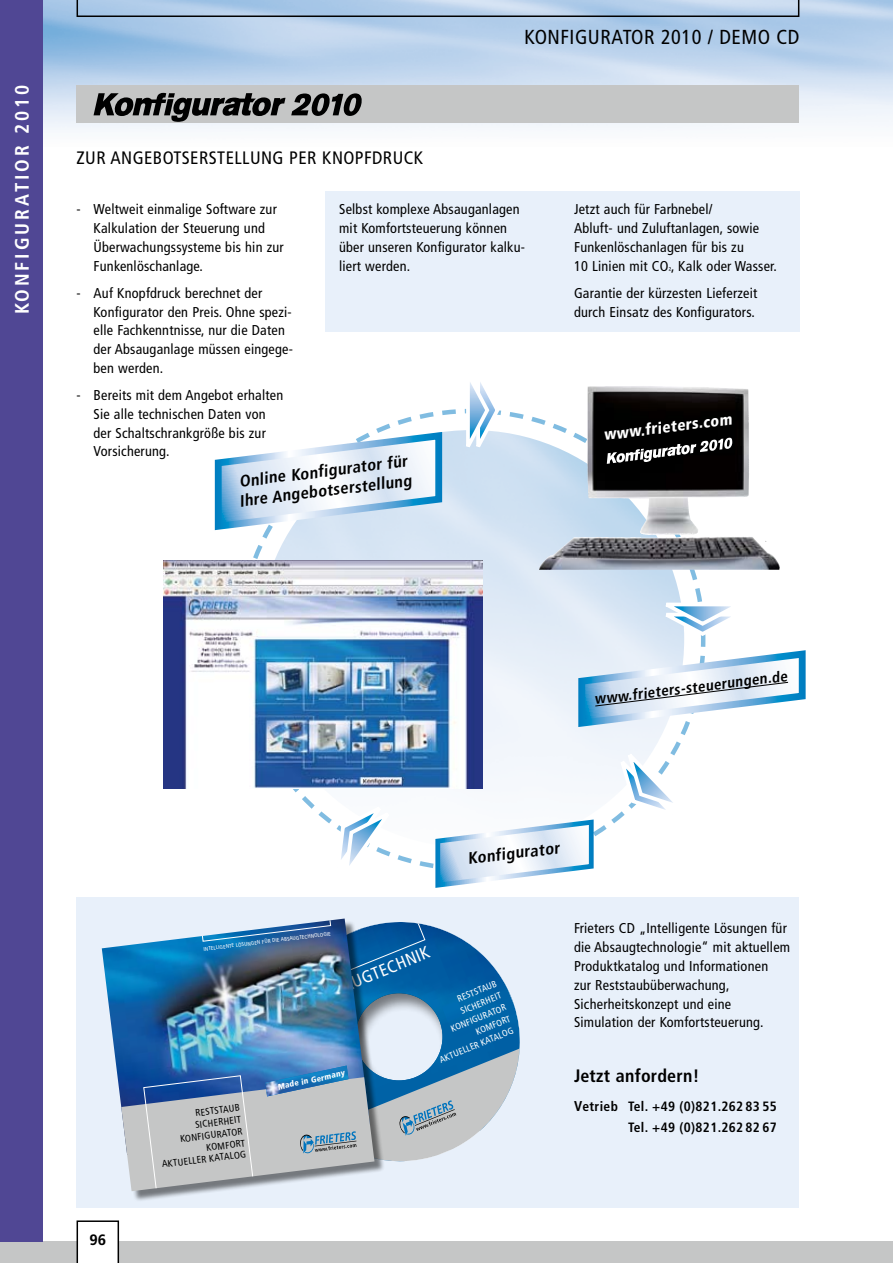
<style>
.page{position:relative;width:893px;height:1263px;background:#fff}
.page>*{position:absolute;margin:0;border:0;box-sizing:border-box;transform-origin:0 0}
.t1{font:condensed 20.25px "Frutiger";letter-spacing:.025em;color:#000}
.t2{font:700 condensed 19.5px "Frutiger";letter-spacing:.15em;color:#fff}
.t3{font:condensed 18px "Frutiger";letter-spacing:.025em;color:#000}
.t4{font:700 condensed 18px "Frutiger";letter-spacing:.015em;color:#000}
.t5{font:condensed 17.25px "Frutiger";color:#fff}
.t6{font:700 condensed 16.5px/19.5px "Frutiger";color:#000}
.t7{font:900 condensed 15.75px "Frutiger";color:#fff}
.t8{font:700 condensed 15px "Frutiger";color:#000}
.t9{font:700 15px "Frutiger";color:#000}
.t10{font:condensed 14.25px/18.8px "Frutiger";letter-spacing:.015em;color:#000}
.t11{font:700 condensed 13.5px/21px "Frutiger";letter-spacing:.025em;color:#000;text-align:right}
.t12{font:condensed 9.75px/12px "Frutiger";color:#000;text-align:right}
.t13{font:condensed 9.15px/12.5px "Frutiger";color:#fff;text-align:right}
.t14{font:900 condensed 8.25px "Frutiger";color:#fff}
.t15{font:condensed 5.4px "Frutiger";color:#fff}
.s1{font-size:14.25px}
</style>
<div class="page">
<img style="left:43px;top:0;width:850px;height:130px">
<div style="left:0;top:1242px;width:893px;height:21px;background:#c5c6c6"></div>
<svg style="left:77px;top:0;width:722px;height:17px;background:#a3bbd5"></svg>
<svg style="left:77px;top:1220px;width:42px;height:43px"></svg>
<div style="left:0;top:0;width:43px;height:1242px;background:#504794"></div>
<div style="left:77px;top:85px;width:722px;height:38px;background:#c5c6c6"></div>
<svg style="left:291px;top:93px;width:71px;height:23px"></svg>
<svg style="left:94px;top:93px;width:191px;height:29px"></svg>
<div style="left:325px;top:191px;width:474px;height:141px;background:#e8f0fa"></div>
<svg style="left:253px;top:409px;width:454px;height:459px"></svg>
<img style="left:259px;top:430px;width:425px;height:418px">
<img style="left:164px;top:560px;width:318px;height:228px">
<svg style="left:214px;top:428px;width:232px;height:106px"></svg>
<svg style="left:463px;top:382px;width:39px;height:70px"></svg>
<img style="left:587px;top:386px;width:162px;height:149px">
<svg style="left:607px;top:437px;width:125px;height:27px;background:#3a3a3a"></svg>
<svg style="left:575px;top:646px;width:231px;height:85px"></svg>
<svg style="left:433px;top:817px;width:163px;height:71px"></svg>
<svg style="left:661px;top:599px;width:70px;height:39px"></svg>
<svg style="left:617px;top:749px;width:76px;height:73px"></svg>
<svg style="left:332px;top:803px;width:61px;height:65px"></svg>
<div style="left:77px;top:897px;width:722px;height:311px;background:#e8f0fa"></div>
<div style="left:103px;top:920px;width:281px;height:281px;background:#000;opacity:.5"></div>
<img style="left:102px;top:920px;width:19px;height:235px">
<img style="left:121px;top:918px;width:399px;height:273px">
<img style="left:265px;top:1065px;width:83px;height:31px">
<h2 class="t2" style="left:11px;top:314px;width:231px;rotate:-90deg">Konfiguratior 2010</h2>
<h1 class="t1" style="left:524px;top:25px;width:22px">Konfig</h1>
<h1 class="t1" style="left:588px;top:25px;width:24px">urator</h1>
<h1 class="t1" style="left:661px;top:25px;width:140px">2010 / DEMO CD</h1>
<p class="t3" style="left:77px;top:148px;width:55px">Zur Angebotserstell</p>
<p class="t3" style="left:250px;top:148px;width:49px">ung per</p>
<p class="t3" style="left:322px;top:148px;width:21px">Knopfdr</p>
<p class="t3" style="left:393px;top:148px;width:22px">uck</p>
<p class="t10" style="left:94px;top:200px;width:192px;text-indent:-17px">- Weltweit einmalige Software zur<br>Kalkulation der Steuerung und<br>Überwachungssysteme bis hin zur<br>Funkenlöschanlage.</p>
<p class="t10" style="left:94px;top:284px;width:201px;text-indent:-17px">- Auf Knopfdruck berechnet der<br>Konfigurator den Preis. Ohne spezi&shy;elle Fachkenntnisse, nur die Daten der Absauganlage müssen eingege&shy;ben werden.</p>
<p class="t10" style="left:94px;top:386px;width:191px;text-indent:-17px">- Bereits mit dem Angebot erhalten<br>Sie alle technischen Daten von der Schaltschrankgröße bis zur<br>Vorsicherung.</p>
<p class="t10" style="left:339px;top:200px;width:188px">Selbst komplexe Absauganlagen mit Komfortsteuerung können über unseren Konfigurator kalku&shy;liert werden.</p>
<p class="t10" style="left:574px;top:200px;width:204px">Jetzt auch für Farbnebel/<br>Abluft- und Zuluftanlagen, sowie<br>Funkenlöschanlagen für bis zu<br>10 Linien mit CO<sub>²</sub>, Kalk oder Wasser.</p>
<p class="t10" style="left:574px;top:284px;width:185px">Garantie der kürzesten Lieferzeit durch Einsatz des Konfigurators.</p>
<p class="t7" style="left:602px;top:425px;width:131px;rotate:-7deg">www.frieters.com</p>
<p class="t6" style="left:236px;top:472px;width:175px;rotate:-7deg">Online Konfigurator für<br>Ihre Angebotserstellung</p>
<p class="t9" style="left:89px;top:1231px;width:18px">96</p>
<p class="t8" style="left:594px;top:690px;width:196px;rotate:-7deg">www.frieters-steuerungen.de</p>
<p class="t6" style="left:467px;top:849px;width:94px;rotate:-7deg">Konfigurator</p>
<p class="t15" style="left:203px;top:946px;width:130px;rotate:-7deg">INTELLIGENTE LÖSUNGEN FÜR DIE ABSAUGTECHNOLOGIE</p>
<p class="t5" style="left:314px;top:987px;width:122px;rotate:-22deg">ABSAUGTECHNIK</p>
<p class="t13" style="left:419px;top:1008px;width:82px;rotate:-22deg">RESTSTAUB<br>SICHERHEIT<br>KONFIGURATOR<br>KOMFORT<br>AKTUELLER KATALOG</p>
<p class="t12" style="left:177px;top:1109px;width:65px;rotate:-7deg">RESTSTAUB<br>SICHERHEIT<br>KONFIGURATOR<br>KOMFORT</p>
<p class="t12" style="left:161px;top:1158px;width:86px;rotate:-7deg">AKTUELLER KATALOG</p>
<p class="t14" style="left:277px;top:1082px;width:70px;rotate:-12deg">Made in Germany</p>
<p class="t10" style="left:574px;top:919px;width:218px">Frieters CD „Intelligente Lösungen für die Absaugtechnologie“ mit aktuellem Produktkatalog und Informationen<br>zur Reststaubüberwachung, Sicherheitskonzept und eine Simulation der Komfortsteuerung.</p>
<p class="t4" style="left:574px;top:1065px;width:127px">Jetzt anfordern!</p>
<p class="t11" style="left:574px;top:1096px;width:204px"><span class="s1">V</span>etrieb Tel. +49 (0)821.262 83 55<br>Tel. +49 (0)821.262 82 67</p>
</div>
